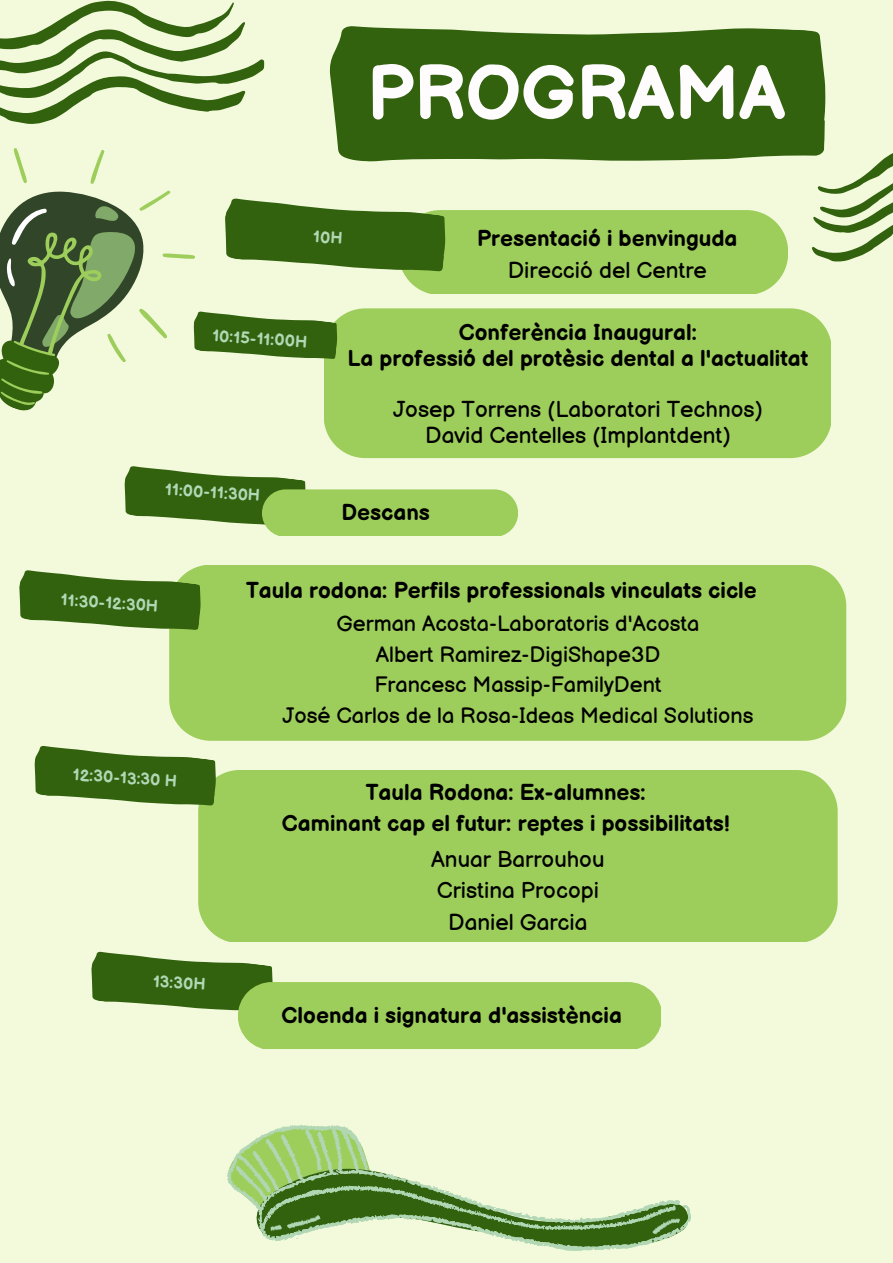
<style>
.page{position:relative;width:893px;height:1263px;background:#f3fadc}
.page>*{position:absolute;margin:0;border:0;box-sizing:border-box;transform-origin:0 0}
.t1{font:700 75.38px "Balsamiq Sans";color:#fffcfd}
.t2{font:700 22.5px/25.9px "Balsamiq Sans";color:#000;text-align:center}
.t3{font:22.5px/31.5px "Balsamiq Sans";color:#000;text-align:center}
.t4{font:21.75px/30.4px "Balsamiq Sans";color:#000;text-align:center}
.t5{font:700 16.5px "Balsamiq Sans";color:#b1d7b4}
</style>
<div class="page">
<svg style="left:329px;top:26px;width:497px;height:136px;background:#406d1d"></svg>
<svg style="left:13px;top:148px;width:182px;height:191px"></svg>
<svg style="left:0;top:170px;width:159px;height:241px"></svg>
<div style="left:324px;top:308px;width:506px;height:150px;background:#9dcd5a"></div>
<svg style="left:812px;top:139px;width:81px;height:123px"></svg>
<svg style="left:0;top:0;width:264px;height:124px"></svg>
<div style="left:169px;top:565px;width:677px;height:175px;background:#9dcd5a"></div>
<svg style="left:190px;top:304px;width:150px;height:65px"></svg>
<svg style="left:19px;top:565px;width:185px;height:77px"></svg>
<div style="left:198px;top:770px;width:639px;height:171px;background:#9dcd5a"></div>
<svg style="left:34px;top:736px;width:186px;height:82px"></svg>
<svg style="left:124px;top:457px;width:393px;height:79px"></svg>
<svg style="left:91px;top:951px;width:124px;height:59px"></svg>
<svg style="left:215px;top:962px;width:476px;height:289px"></svg>
<svg style="left:225px;top:198px;width:563px;height:96px"></svg>
<h1 class="t1" style="left:367px;top:51px;width:419px">PROGRAMA</h1>
<p class="t2" style="left:477px;top:227px;width:262px">Presentació i benvinguda</p>
<p class="t3" style="left:508px;top:255px;width:200px">Direcció del Centre</p>
<p class="t5" style="left:213px;top:326px;width:97px;rotate:4deg">10:15-11:00H</p>
<p class="t2" style="left:347px;top:320px;width:462px">Conferència Inaugural:<br>La professió del protèsic dental a l'actualitat</p>
<p class="t3" style="left:393px;top:398px;width:371px;line-height:25.9px">Josep Torrens (Laboratori Technos)<br>David Centelles (Implantdent)</p>
<p class="t5" style="left:166px;top:480px;width:97px;rotate:4deg">11:00-11:30H</p>
<p class="t2" style="left:341px;top:500px;width:90px">Descans</p>
<p class="t5" style="left:62px;top:590px;width:99px;rotate:4deg">11:30-12:30H</p>
<p class="t2" style="left:246px;top:578px;width:512px">Taula rodona: Perfils professionals vinculats cicle</p>
<p class="t4" style="left:283px;top:610px;width:472px">German Acosta-Laboratoris d'Acosta<br>Albert Ramirez-DigiShape3D<br>Francesc Massip-FamilyDent<br>José Carlos de la Rosa-Ideas Medical Solutions</p>
<p class="t5" style="left:73px;top:765px;width:106px;rotate:4deg">12:30-13:30 H</p>
<p class="t5" style="left:154px;top:972px;width:54px;rotate:4deg">13:30H</p>
<p class="t2" style="left:282px;top:777px;width:449px;line-height:30.9px">Taula Rodona: Ex-alumnes:<br>Caminant cap el futur: reptes i possibilitats!</p>
<p class="t3" style="left:431px;top:844px;width:175px">Anuar Barrouhou<br>Cristina Procopi<br>Daniel Garcia</p>
<p class="t2" style="left:282px;top:1003px;width:342px">Cloenda i signatura d'assistència</p>
</div>
